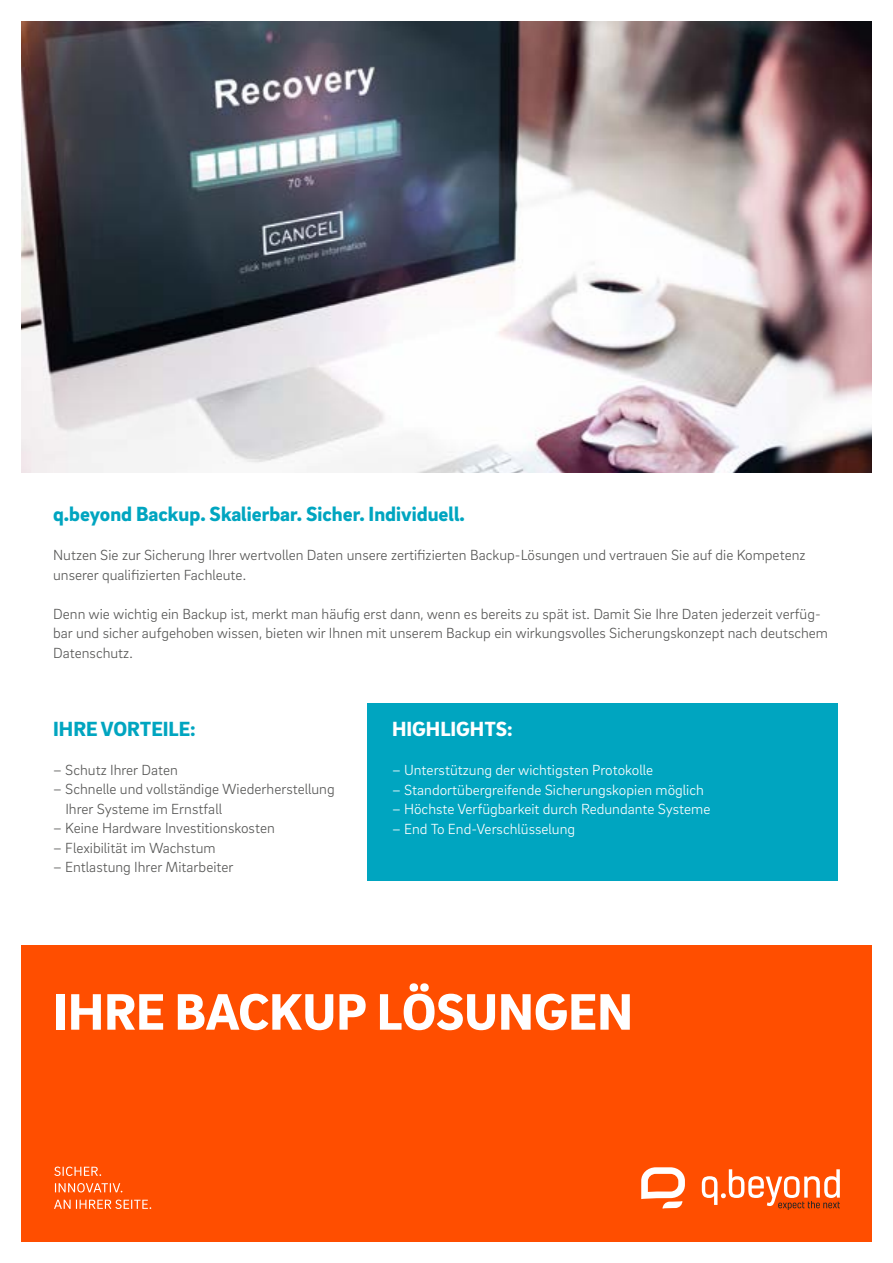
<style>
.page{position:relative;width:893px;height:1263px;background:#fff}
.page>*{position:absolute;margin:0;border:0;box-sizing:border-box;transform-origin:0 0}
.t1{font:900 52.5px "Brix Sans";color:#fff}
.t2{font:900 21px "Brix Sans";color:#00a5c0}
.t3{font:900 21px "Brix Sans";color:#fff}
.t4{font:300 15px/19.5px "Brix Sans";color:#575756}
.t5{font:300 15px "Brix Sans";color:#fff}
</style>
<div class="page">
<div style="left:367px;top:703px;width:471px;height:177px;background:#00a5c0"></div>
<div style="left:21px;top:945px;width:851px;height:297px;background:#ff4e00"></div>
<img style="left:21px;top:21px;width:851px;height:451px">
<svg style="left:54px;top:1199px;width:97px;height:10px"></svg>
<svg style="left:55px;top:1183px;width:67px;height:9px"></svg>
<svg style="left:54px;top:1166px;width:47px;height:10px"></svg>
<svg style="left:702px;top:1169px;width:138px;height:41px"></svg>
<svg style="left:641px;top:1167px;width:44px;height:41px"></svg>
<h2 class="t2" style="left:53px;top:500px;width:413px">q.beyond Backup. Skalierbar. Sicher. Individuell.</h2>
<p class="t4" style="left:53px;top:545px;width:754px">Nutzen Sie zur Sicherung Ihrer wertvollen Daten unsere zertifizierten Backup-Lösungen und vertrauen Sie auf die Kompetenz unserer qualifizierten Fachleute.</p>
<p class="t4" style="left:53px;top:603px;width:776px">Denn wie wichtig ein Backup ist, merkt man häufig erst dann, wenn es bereits zu spät ist. Damit Sie Ihre Daten jederzeit verfüg&shy;bar und sicher aufgehoben wissen, bieten wir Ihnen mit unserem Backup ein wirkungsvolles Sicherungskonzept nach deutschem<br>Datenschutz.</p>
<h2 class="t2" style="left:53px;top:714px;width:144px">IHRE VORTEILE:</h2>
<p class="t4" style="left:53px;top:759px;width:126px">– Schutz Ihrer Daten</p>
<p class="t4" style="left:65px;top:779px;width:271px;text-indent:-12px">– Schnelle und vollständige Wiederherstellung<br>Ihrer Systeme im Ernstfall</p>
<p class="t4" style="left:53px;top:818px;width:223px">– Keine Hardware Investitionskosten</p>
<p class="t4" style="left:53px;top:837px;width:164px">– Flexibilität im Wachstum</p>
<p class="t4" style="left:53px;top:857px;width:182px">– Entlastung Ihrer Mitarbeiter</p>
<h2 class="t3" style="left:392px;top:715px;width:122px">HIGHLIGHTS:</h2>
<p class="t5" style="left:392px;top:761px;width:263px">– Unterstützung der wichtigsten Protokolle</p>
<p class="t5" style="left:392px;top:780px;width:313px">– Standortübergreifende Sicherungskopien möglich</p>
<p class="t5" style="left:392px;top:800px;width:320px">– Höchste Verfügbarkeit durch Redundante Systeme</p>
<p class="t5" style="left:392px;top:819px;width:185px">– End To End-Verschlüsselung</p>
<h1 class="t1" style="left:54px;top:977px;width:581px">IHRE BACKUP LÖSUNGEN</h1>
</div>
